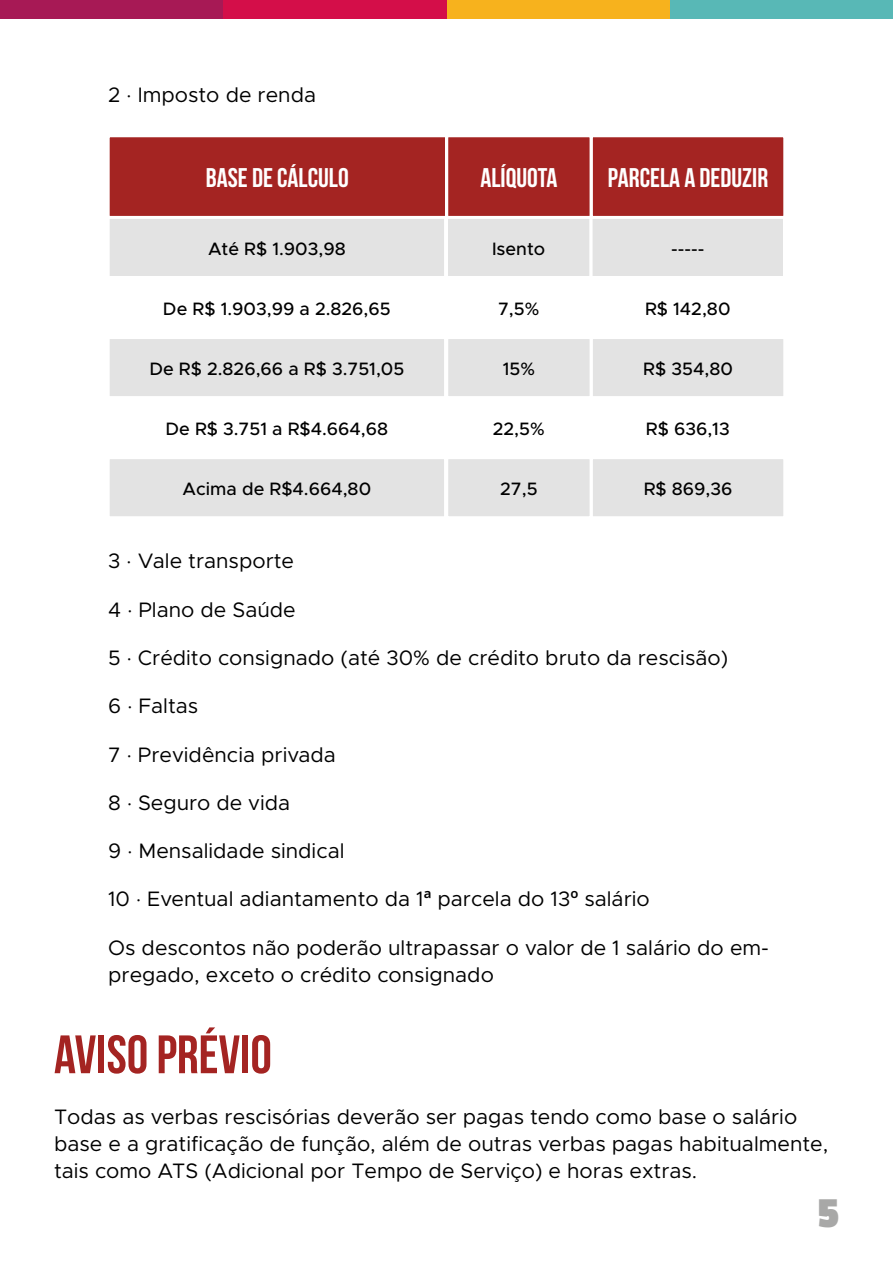
<style>
.page{position:relative;width:893px;height:1263px;background:#fff}
.page>*{position:absolute;margin:0;border:0;box-sizing:border-box;transform-origin:0 0}
.t1{font:700 54px "Bebas Neue";color:#a42422}
.t2{font:700 45px "Passion One";color:#a8a8a7}
.t3{font:700 27px "Bebas Neue";color:#fff}
.t4{font:21px/27px "Metropolis";color:#000}
.t5{font:500 18px "Metropolis";color:#000}
.s1{font-family:"Open Sans";font-weight:600}
</style>
<div class="page">
<div style="left:0;top:0;width:223px;height:19px;background:#a71955"></div>
<div style="left:670px;top:0;width:223px;height:19px;background:#58b8b6"></div>
<div style="left:446px;top:0;width:224px;height:19px;background:#f7b21d"></div>
<div style="left:223px;top:0;width:223px;height:19px;background:#d40e49"></div>
<div style="left:109px;top:137px;width:337px;height:80px;background:#a42422"></div>
<div style="left:108px;top:136px;width:338px;height:81px;border:2px solid #fff"></div>
<div style="left:109px;top:218px;width:336px;height:59px;background:#e3e3e3"></div>
<div style="left:108px;top:217px;width:338px;height:60px;border:2px solid #fff"></div>
<div style="left:109px;top:338px;width:336px;height:59px;background:#e3e3e3"></div>
<div style="left:108px;top:338px;width:338px;height:60px;border:2px solid #fff"></div>
<div style="left:109px;top:458px;width:336px;height:59px;background:#e3e3e3"></div>
<div style="left:108px;top:458px;width:338px;height:60px;border:2px solid #fff"></div>
<div style="left:447px;top:137px;width:143px;height:80px;background:#a42422"></div>
<div style="left:447px;top:136px;width:144px;height:81px;border:2px solid #fff"></div>
<div style="left:592px;top:137px;width:192px;height:80px;background:#a42422"></div>
<div style="left:591px;top:136px;width:194px;height:81px;border:2px solid #fff"></div>
<div style="left:447px;top:218px;width:143px;height:59px;background:#e3e3e3"></div>
<div style="left:446px;top:217px;width:145px;height:60px;border:2px solid #fff"></div>
<div style="left:592px;top:218px;width:192px;height:59px;background:#e3e3e3"></div>
<div style="left:591px;top:217px;width:193px;height:60px;border:2px solid #fff"></div>
<div style="left:447px;top:338px;width:143px;height:59px;background:#e3e3e3"></div>
<div style="left:447px;top:338px;width:144px;height:60px;border:2px solid #fff"></div>
<div style="left:447px;top:458px;width:143px;height:59px;background:#e3e3e3"></div>
<div style="left:447px;top:458px;width:144px;height:60px;border:2px solid #fff"></div>
<div style="left:592px;top:338px;width:192px;height:59px;background:#e3e3e3"></div>
<div style="left:591px;top:338px;width:194px;height:60px;border:2px solid #fff"></div>
<div style="left:592px;top:458px;width:192px;height:59px;background:#e3e3e3"></div>
<div style="left:591px;top:458px;width:194px;height:60px;border:2px solid #fff"></div>
<p class="t4" style="left:108px;top:81px;width:209px">2 · Imposto de renda</p>
<p class="t3" style="left:206px;top:163px;width:144px">BASE DE CÁLCULO</p>
<p class="t3" style="left:480px;top:163px;width:78px">ALÍQUOTA</p>
<p class="t3" style="left:608px;top:163px;width:162px">PARCELA A DEDUZIR</p>
<p class="t5" style="left:208px;top:237px;width:139px">Até R$ 1.903,98</p>
<p class="t5" style="left:492px;top:237px;width:55px">Isento</p>
<p class="t5" style="left:671px;top:237px;width:35px">-----</p>
<p class="t5" style="left:163px;top:297px;width:229px">De R$ 1.903,99 a 2.826,65</p>
<p class="t5" style="left:498px;top:297px;width:43px">7,5%</p>
<p class="t5" style="left:645px;top:297px;width:87px">R$ 142,80</p>
<p class="t5" style="left:149px;top:357px;width:256px">De R$ 2.826,66 a R$ 3.751,05</p>
<p class="t5" style="left:503px;top:357px;width:34px">15%</p>
<p class="t5" style="left:643px;top:357px;width:91px">R$ 354,80</p>
<p class="t5" style="left:165px;top:417px;width:224px">De R$ 3.751 a R$4.664,68</p>
<p class="t5" style="left:493px;top:417px;width:53px">22,5%</p>
<p class="t5" style="left:646px;top:417px;width:85px">R$ 636,13</p>
<p class="t5" style="left:183px;top:477px;width:190px">Acima de R$4.664,80</p>
<p class="t5" style="left:500px;top:477px;width:39px">27,5</p>
<p class="t5" style="left:644px;top:477px;width:90px">R$ 869,36</p>
<p class="t4" style="left:108px;top:548px;width:187px">3 · Vale transporte</p>
<p class="t4" style="left:108px;top:596px;width:189px">4 · Plano de Saúde</p>
<p class="t4" style="left:108px;top:644px;width:621px">5 · Crédito consignado (até 30% de crédito bruto da rescisão)</p>
<p class="t4" style="left:108px;top:692px;width:92px">6 · Faltas</p>
<p class="t4" style="left:108px;top:741px;width:229px">7 · Previdência privada</p>
<p class="t4" style="left:108px;top:789px;width:184px">8 · Seguro de vida</p>
<p class="t4" style="left:108px;top:837px;width:238px">9 · Mensalidade sindical</p>
<p class="t4" style="left:108px;top:885px;width:543px">10 · Eventual adiantamento da 1<span class="s1">ª</span> parcela do 13<span class="s1">º</span> salário</p>
<p class="t4" style="left:108px;top:934px;width:662px">Os descontos não poderão ultrapassar o valor de 1 salário do em&shy;pregado, exceto o crédito consignado</p>
<h1 class="t1" style="left:54px;top:1025px;width:219px">AVISO PRÉVIO</h1>
<p class="t4" style="left:54px;top:1103px;width:776px">Todas as verbas rescisórias deverão ser pagas tendo como base o salário base e a gratificação de função, além de outras verbas pagas habitualmente, tais como ATS (Adicional por Tempo de Serviço) e horas extras.</p>
<h2 class="t2" style="left:818px;top:1190px;width:23px">5</h2>
</div>
